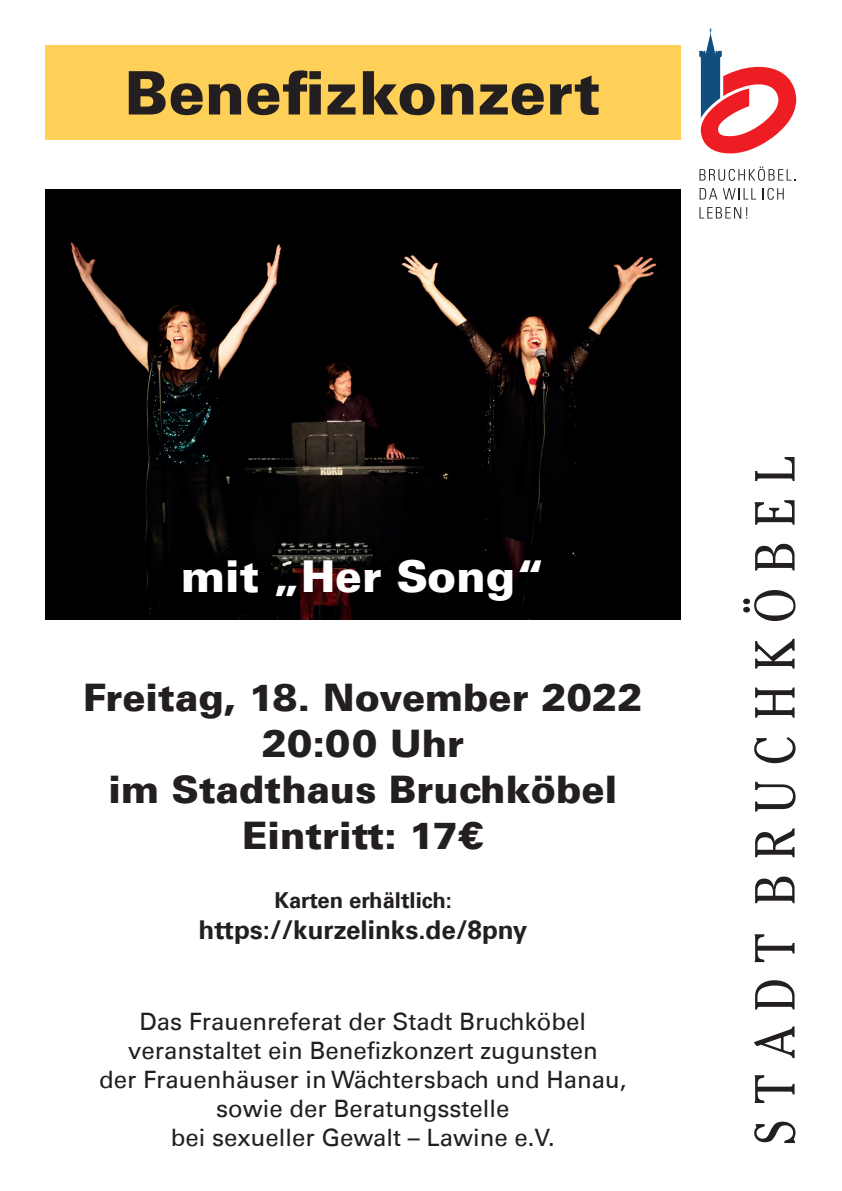
<style>
.page{position:relative;width:842px;height:1191px;background:#fff}
.page>*{position:absolute;margin:0;border:0;box-sizing:border-box;transform-origin:0 0}
.t1{font:900 60px "Univers LT";color:#231f20}
.t2{font:900 44px "Univers LT";color:#fff}
.t3{font:900 38px/46px "Univers LT";color:#231f20;text-align:center}
.t4{font:700 26px "Univers LT";color:#231f20}
.t5{font:24px/28.8px "Univers LT";color:#231f20;text-align:center}
.t6{font:700 22px "Univers LT";color:#231f20}
</style>
<div class="page">
<div style="left:45px;top:45px;width:635px;height:95px;background:#fed058"></div>
<svg style="left:699px;top:28px;width:97px;height:125px"></svg>
<svg style="left:699px;top:166px;width:97px;height:15px"></svg>
<svg style="left:700px;top:188px;width:17px;height:11px"></svg>
<svg style="left:723px;top:188px;width:33px;height:11px"></svg>
<svg style="left:763px;top:188px;width:21px;height:12px"></svg>
<svg style="left:699px;top:207px;width:48px;height:11px"></svg>
<svg style="left:754px;top:1121px;width:41px;height:22px"></svg>
<svg style="left:754px;top:1075px;width:40px;height:28px"></svg>
<svg style="left:754px;top:1026px;width:40px;height:32px"></svg>
<svg style="left:755px;top:980px;width:39px;height:29px"></svg>
<svg style="left:754px;top:934px;width:40px;height:28px"></svg>
<svg style="left:755px;top:876px;width:39px;height:27px"></svg>
<svg style="left:755px;top:828px;width:39px;height:29px"></svg>
<svg style="left:755px;top:781px;width:40px;height:30px"></svg>
<svg style="left:754px;top:737px;width:41px;height:26px"></svg>
<svg style="left:755px;top:687px;width:39px;height:30px"></svg>
<svg style="left:755px;top:639px;width:39px;height:29px"></svg>
<svg style="left:743px;top:590px;width:52px;height:31px"></svg>
<svg style="left:755px;top:544px;width:39px;height:26px"></svg>
<svg style="left:754px;top:500px;width:40px;height:25px"></svg>
<svg style="left:755px;top:457px;width:39px;height:24px"></svg>
<img style="left:45px;top:189px;width:635px;height:430px">
<h1 class="t1" style="left:125px;top:55px;width:477px">Benefizkonzert</h1>
<h2 class="t2" style="left:181px;top:548px;width:365px">mit „Her Song“</h2>
<h3 class="t3" style="left:83px;top:674px;width:561px">Freitag, 18. November 2022<br>20:00 Uhr<br>im Stadthaus Bruchköbel<br>Eintritt: 17€</h3>
<p class="t6" style="left:274px;top:887px;width:179px">Karten erhältlich:</p>
<p class="t4" style="left:199px;top:914px;width:330px">https://kurzelinks.de/8pny</p>
<p class="t5" style="left:99px;top:1007px;width:529px">Das Frauenreferat der Stadt Bruchköbel veranstaltet ein Benefizkonzert zugunsten<br>der Frauenhäuser in Wächtersbach und Hanau, sowie der Beratungsstelle<br>bei sexueller Gewalt – Lawine e.V.</p>
</div>
